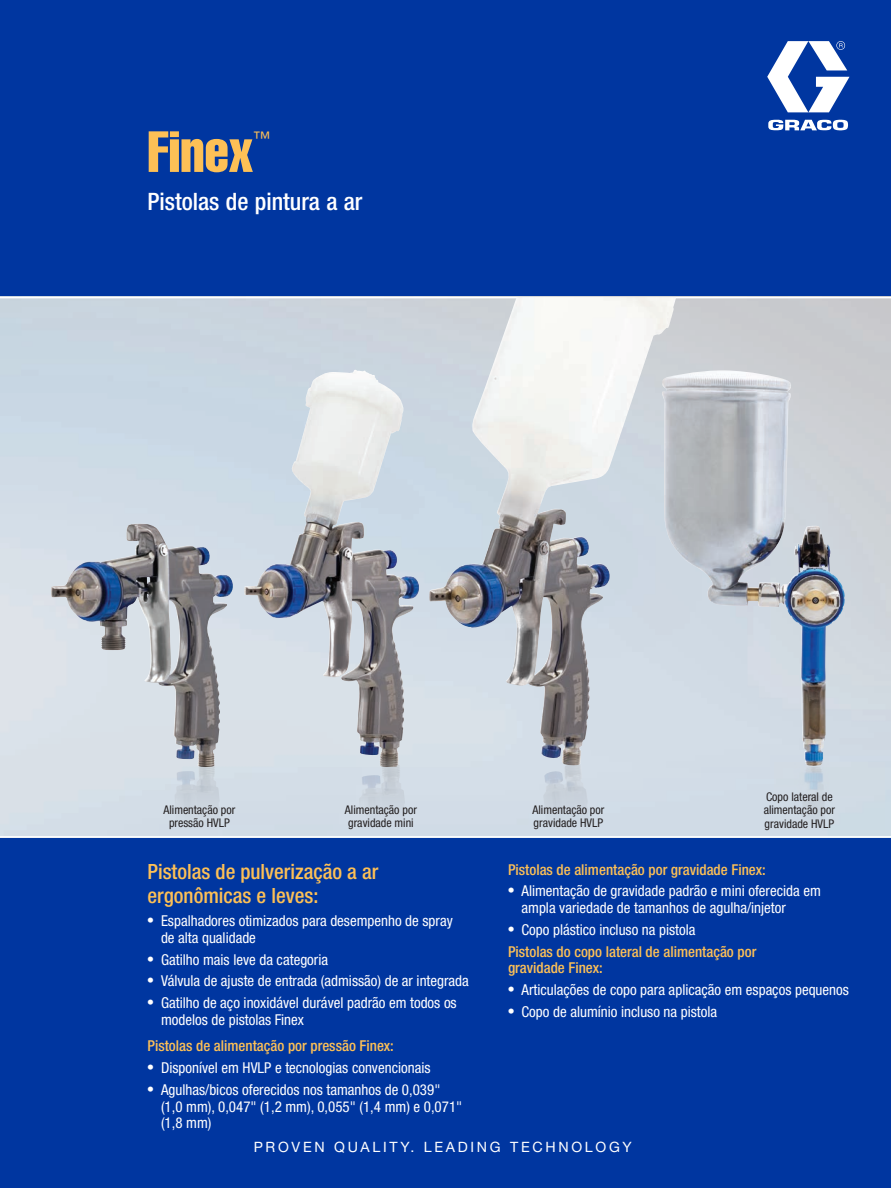
<style>
.page{position:relative;width:891px;height:1188px;background:#0036a0}
.page>*{position:absolute;margin:0;border:0;box-sizing:border-box;transform-origin:0 0}
.FCoverHead{font:57px "Helvetica LT Std Comp";color:#fdc056}
.FCoverSubHead{font:500 condensed 24px "Helvetica Neue LT Std";color:#fff}
.t1{font:500 condensed 21px/24px "Helvetica Neue LT Std";color:#fdc056}
.FCoverHead-2{font:condensed 17.55px "Helvetica Neue LT Std";color:#fdc056}
.t2{font:condensed 15px/16.5px "Helvetica Neue LT Std";color:#fff}
.t3{font:500 condensed 15px/16.5px "Helvetica Neue LT Std";color:#fdc056}
.t4{font:14.25px "Helvetica Neue LT Std";letter-spacing:.19em;color:#fff}
.t5{font:condensed 12px/13.5px "Helvetica Neue LT Std";color:#231f20}
.s1{font-family:"Times";font-stretch:normal;font-size:18px}
</style>
<div class="page">
<img style="left:0;top:298px;width:891px;height:538px">
<img style="left:174px;top:763px;width:47px;height:66px">
<img style="left:358px;top:763px;width:48px;height:66px">
<img style="left:543px;top:765px;width:47px;height:66px">
<svg style="left:767px;top:41px;width:83px;height:89px"></svg>
<hr style="left:0;top:297px;width:891px;height:1px;background:#fff">
<hr style="left:0;top:836px;width:891px;height:2px;background:#fff">
<img style="left:51px;top:524px;width:140px;height:236px">
<img style="left:244px;top:370px;width:156px;height:397px">
<img style="left:429px;top:297px;width:161px;height:468px">
<img style="left:662px;top:370px;width:183px;height:396px">
<img style="left:775px;top:763px;width:109px;height:68px">
<p class="FCoverHead" style="left:148px;top:116px;width:107px">Finex</p>
<p class="FCoverHead-2" style="left:253px;top:128px;width:19px">™</p>
<p class="FCoverSubHead" style="left:148px;top:187px;width:216px">Pistolas de pintura a ar</p>
<p class="t5" style="left:764px;top:790px;width:73px">Copo lateral de alimentação por gravidade HVLP</p>
<p class="t5" style="left:163px;top:802px;width:73px;text-align:center">Alimentação por pressão HVLP</p>
<p class="t5" style="left:345px;top:802px;width:73px">Alimentação por gravidade mini</p>
<p class="t5" style="left:532px;top:802px;width:73px">Alimentação por gravidade HVLP</p>
<p class="t1" style="left:148px;top:859px;width:232px">Pistolas de pulverização a ar ergonômicas e leves:</p>
<p class="t2" style="left:161px;top:912px;width:293px;text-indent:-14px"><span class="s1">•</span> Espalhadores otimizados para desempenho de spray de alta qualidade</p>
<p class="t2" style="left:148px;top:951px;width:182px"><span class="s1">•</span> Gatilho mais leve da categoria</p>
<p class="t2" style="left:148px;top:973px;width:323px"><span class="s1">•</span> Válvula de ajuste de entrada (admissão) de ar integrada</p>
<p class="t2" style="left:161px;top:995px;width:297px;text-indent:-14px"><span class="s1">•</span> Gatilho de aço inoxidável durável padrão em todos os modelos de pistolas Finex</p>
<p class="t3" style="left:148px;top:1037px;width:248px">Pistolas de alimentação por pressão Finex:</p>
<p class="t2" style="left:148px;top:1059px;width:285px"><span class="s1">•</span> Disponível em HVLP e tecnologias convencionais</p>
<p class="t2" style="left:161px;top:1081px;width:303px;text-indent:-14px"><span class="s1">•</span> Agulhas/bicos oferecidos nos tamanhos de 0,039" (1,0 mm), 0,047" (1,2 mm), 0,055" (1,4 mm) e 0,071" (1,8 mm)</p>
<p class="t3" style="left:508px;top:861px;width:259px">Pistolas de alimentação por gravidade Finex:</p>
<p class="t2" style="left:522px;top:883px;width:301px;text-indent:-14px"><span class="s1">•</span> Alimentação de gravidade padrão e mini oferecida em ampla variedade de tamanhos de agulha/injetor</p>
<p class="t2" style="left:508px;top:921px;width:189px"><span class="s1">•</span> Copo plástico incluso na pistola</p>
<p class="t3" style="left:508px;top:943px;width:250px">Pistolas do copo lateral de alimentação por gravidade Finex:</p>
<p class="t2" style="left:508px;top:982px;width:342px"><span class="s1">•</span> Articulações de copo para aplicação em espaços pequenos</p>
<p class="t2" style="left:508px;top:1003px;width:211px"><span class="s1">•</span> Copo de alumínio incluso na pistola</p>
<p class="t4" style="left:254px;top:1138px;width:380px">PROVEN QUALITY. LEADING TECHNOLOGY</p>
</div>
